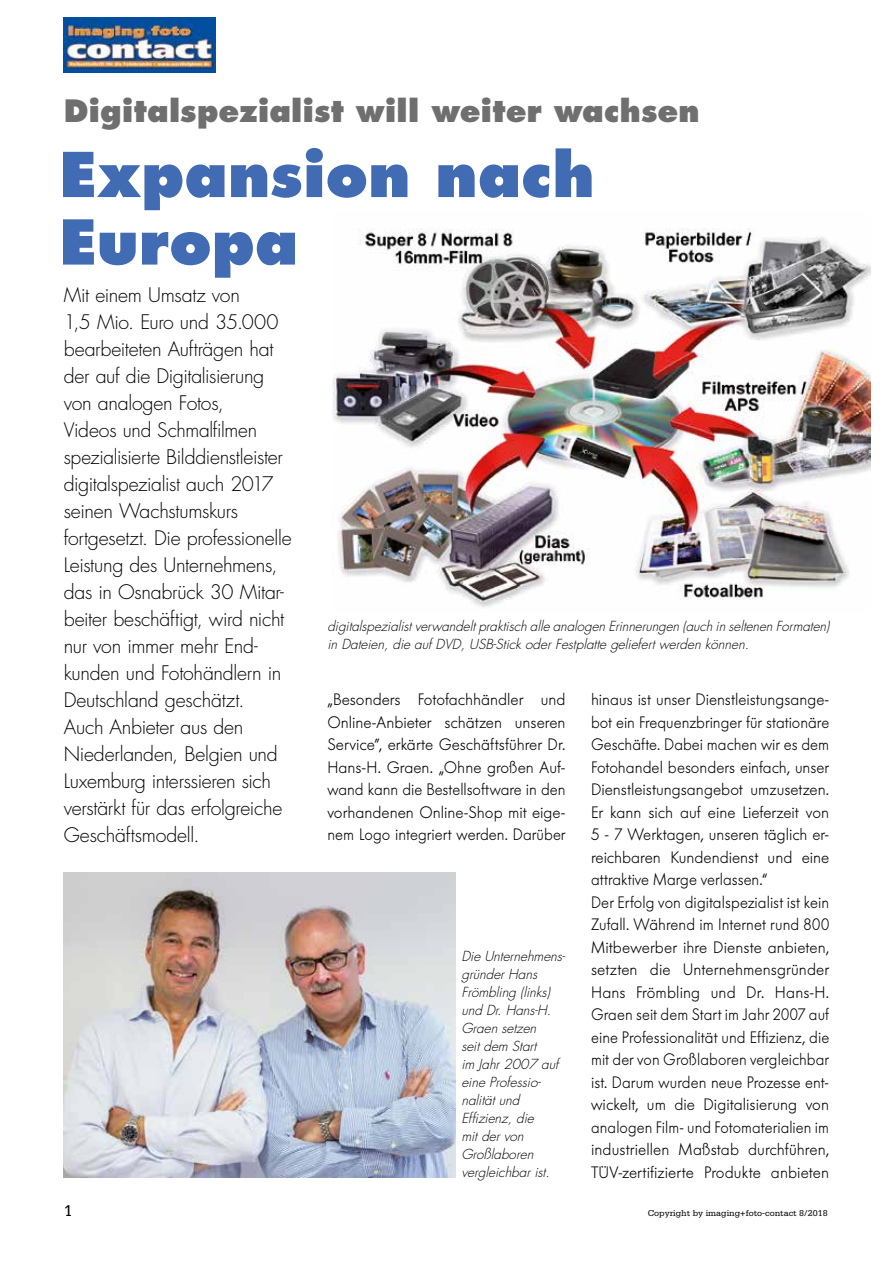
<style>
.page{position:relative;width:893px;height:1263px;background:#fff}
.page>*{position:absolute;margin:0;border:0;box-sizing:border-box;transform-origin:0 0}
.t1{font:800 60px/67.5px "Futura";color:#416bb2}
.t2{font:800 30px "Futura";letter-spacing:.005em;color:#706f6f}
.t3{font:300 19.5px/27px "Futura";letter-spacing:-.015em;color:#000}
.t4{font:300 16.5px/22.5px "Futura BQ";color:#000;text-align:justify}
.t5{font:16.5px "Serifa";color:#000}
.t6{font:italic 300 13.5px/18px "Futura";color:#000}
.t7{font:9px "Serifa";color:#000}
</style>
<div class="page">
<img style="left:64px;top:872px;width:391px;height:306px">
<img style="left:332px;top:228px;width:538px;height:379px">
<img style="left:64px;top:17px;width:152px;height:56px">
<h2 class="t2" style="left:64px;top:92px;width:637px">Digitalspezialist will weiter wachsen</h2>
<h1 class="t1" style="left:60px;top:141px;width:536px">Expansion nach<br>Europa</h1>
<p class="t3" style="left:64px;top:282px;width:229px">Mit einem Umsatz von<br>1,5 Mio. Euro und 35.000 bearbeiteten Aufträgen hat der auf die Digitalisierung von analogen Fotos,<br>Videos und Schmalfilmen spezialisierte Bilddienstleister digitalspezialist auch 2017 seinen Wachstumskurs fortgesetzt. Die professionelle<br>Leistung des Unternehmens, das in Osnabrück 30 Mitar&shy;beiter beschäftigt, wird nicht nur von immer mehr End&shy;kunden und Fotohändlern in<br>Deutschland geschätzt.<br>Auch Anbieter aus den<br>Niederlanden, Belgien und<br>Luxemburg interssieren sich verstärkt für das erfolgreiche<br>Geschäftsmodell.</p>
<p class="t6" style="left:327px;top:617px;width:503px">digitalspezialist verwandelt praktisch alle analogen Erinnerungen (auch in seltenen Formaten) in Dateien, die auf DVD, USB-Stick oder Festplatte geliefert werden können.</p>
<p class="t4" style="left:327px;top:688px;width:240px">„Besonders Fotofachhändler und Online-Anbieter schätzen unseren Service”, erkärte Geschäftsführer Dr.<br>Hans-H. Graen. „Ohne großen Auf&shy;wand kann die Bestellsoftware in den vorhandenen Online-Shop mit eige&shy;nem Logo integriert werden. Darüber</p>
<p class="t4" style="left:591px;top:688px;width:240px;text-align:left">hinaus ist unser Dienstleistungsange&shy;bot ein Frequenzbringer für stationäre Geschäfte. Dabei machen wir es dem Fotohandel besonders einfach, unser Dienstleistungsangebot umzusetzen.<br>Er kann sich auf eine Lieferzeit von 5 - 7 Werktagen, unseren täglich er&shy;reichbaren Kundendienst und eine attraktive Marge verlassen.“<br>Der Erfolg von digitalspezialist ist kein Zufall. Während im Internet rund 800<br>Mitbewerber ihre Dienste anbieten, setzten die Unternehmensgründer Hans Frömbling und Dr. Hans-H.<br>Graen seit dem Start im Jahr 2007 auf eine Professionalität und Effizienz, die mit der von Großlaboren vergleichbar ist. Darum wurden neue Prozesse ent&shy;wickelt, um die Digitalisierung von analogen Film- und Fotomaterialien im industriellen Maßstab durchführen, TÜV-zertifizierte Produkte anbieten</p>
<p class="t6" style="left:461px;top:947px;width:106px">Die Unternehmens&shy;gründer Hans<br>Frömbling (links) und Dr. Hans-H.<br>Graen setzen<br>seit dem Start<br>im Jahr 2007 auf eine Professio&shy;nalität und<br>Effizienz, die<br>mit der von<br>Großlaboren vergleichbar ist.</p>
<p class="t5" style="left:64px;top:1201px;width:11px">1</p>
<p class="t7" style="left:648px;top:1208px;width:181px">Copyright by imaging+foto-contact 8/2018</p>
</div>
